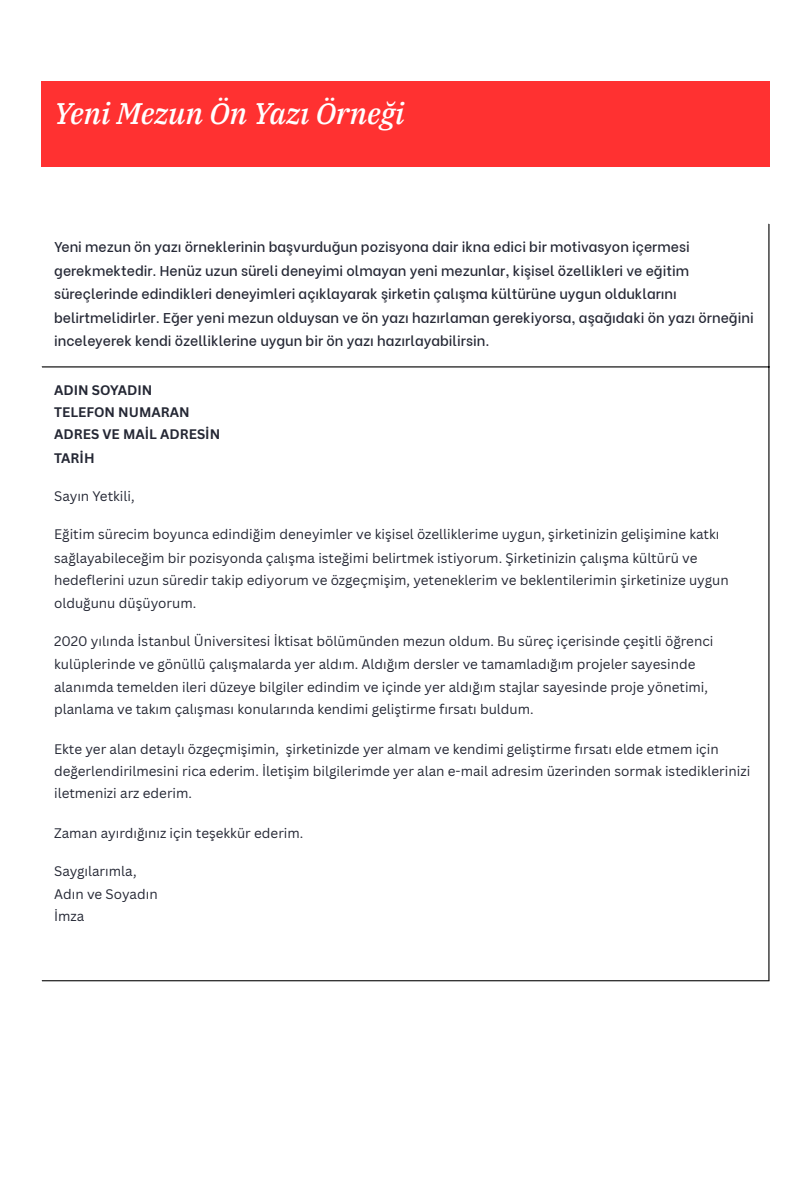
<style>
.page{position:relative;width:810px;height:1181px;background:#fff}
.page>*{position:absolute;margin:0;border:0;box-sizing:border-box;transform-origin:0 0}
.t1{font:italic 500 29.7px "IBM Plex Serif";color:#fff}
.t2{font:500 14.1px/23.5px "Be Vietnam";color:#242734}
.t3{font:13.5px/23px "Canva Sans";color:#242734}
.t4{font:700 13.5px/22.5px "Canva Sans";color:#242734}
</style>
<div class="page">
<div style="left:42px;top:81px;width:728px;height:85px;background:#ff3131"></div>
<hr style="left:768px;top:224px;width:1px;height:756px;background:#000">
<hr style="left:42px;top:366px;width:727px;height:1px;background:#000">
<hr style="left:42px;top:980px;width:727px;height:1px;background:#000">
<p class="t1" style="left:54px;top:93px;width:352px">Yeni Mezun Ön Yazı Örneği</p>
<p class="t2" style="left:54px;top:234px;width:699px">Yeni mezun ön yazı örneklerinin başvurduğun pozisyona dair ikna edici bir motivasyon içermesi gerekmektedir. Henüz uzun süreli deneyimi olmayan yeni mezunlar, kişisel özellikleri ve eğitim süreçlerinde edindikleri deneyimleri açıklayarak şirketin çalışma kültürüne uygun olduklarını belirtmelidirler. Eğer yeni mezun olduysan ve ön yazı hazırlaman gerekiyorsa, aşağıdaki ön yazı örneğini inceleyerek kendi özelliklerine uygun bir ön yazı hazırlayabilirsin.</p>
<p class="t4" style="left:54px;top:378px;width:168px">ADIN SOYADIN<br>TELEFON NUMARAN<br>ADRES VE MAİL ADRESİN<br>TARİH</p>
<p class="t3" style="left:54px;top:484px;width:82px">Sayın Yetkili,</p>
<p class="t3" style="left:54px;top:522px;width:676px">Eğitim sürecim boyunca edindiğim deneyimler ve kişisel özelliklerime uygun, şirketinizin gelişimine katkı sağlayabileceğim bir pozisyonda çalışma isteğimi belirtmek istiyorum. Şirketinizin çalışma kültürü ve hedeflerini uzun süredir takip ediyorum ve özgeçmişim, yeteneklerim ve beklentilerimin şirketinize uygun olduğunu düşüyorum.</p>
<p class="t3" style="left:54px;top:630px;width:659px;line-height:22.5px">2020 yılında İstanbul Üniversitesi İktisat bölümünden mezun oldum. Bu süreç içerisinde çeşitli öğrenci kulüplerinde ve gönüllü çalışmalarda yer aldım. Aldığım dersler ve tamamladığım projeler sayesinde alanımda temelden ileri düzeye bilgiler edindim ve içinde yer aldığım stajlar sayesinde proje yönetimi, planlama ve takım çalışması konularında kendimi geliştirme fırsatı buldum.</p>
<p class="t3" style="left:54px;top:737px;width:696px;line-height:22.2px">Ekte yer alan detaylı özgeçmişimin, şirketinizde yer almam ve kendimi geliştirme fırsatı elde etmem için değerlendirilmesini rica ederim. İletişim bilgilerimde yer alan e-mail adresim üzerinden sormak istediklerinizi iletmenizi arz ederim.</p>
<p class="t3" style="left:54px;top:820px;width:251px">Zaman ayırdığınız için teşekkür ederim.</p>
<p class="t3" style="left:54px;top:859px;width:105px">Saygılarımla,<br>Adın ve Soyadın<br>İmza</p>
</div>
